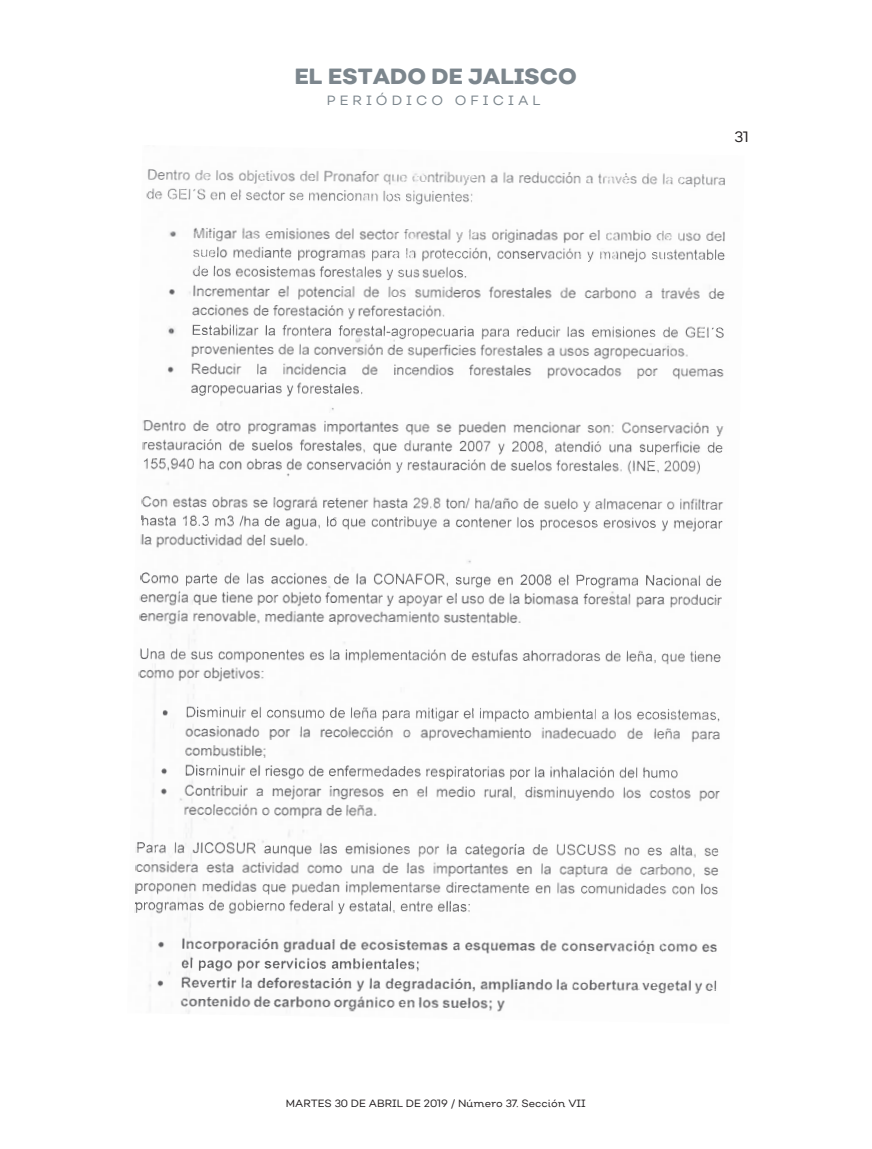
<style>
.page{position:relative;width:872px;height:1149px;background:#fff}
.page>*{position:absolute;margin:0;border:0;box-sizing:border-box;transform-origin:0 0}
.t1{font:800 21.9px "Nutmeg";color:#7c868d}
.t2{font:15px "Nutmeg Headline";color:#231f20}
.t3{font:13.35px "Nutmeg";letter-spacing:.3em;color:#7c868d}
.t4{font:10.5px "Nutmeg Headline";color:#231f20}
</style>
<div class="page">
<img style="left:146px;top:169px;width:579px;height:36px">
<img style="left:134px;top:227px;width:591px;height:787px">
<h1 class="t1" style="left:295px;top:62px;width:283px">EL ESTADO DE JALISCO</h1>
<p class="t3" style="left:327px;top:92px;width:215px">PERIÓDICO OFICIAL</p>
<h2 class="t2" style="left:734px;top:127px;width:16px">31</h2>
<p class="t4" style="left:286px;top:1096px;width:301px">MARTES 30 DE ABRIL DE 2019 / Número 37. Sección VII</p>
</div>
